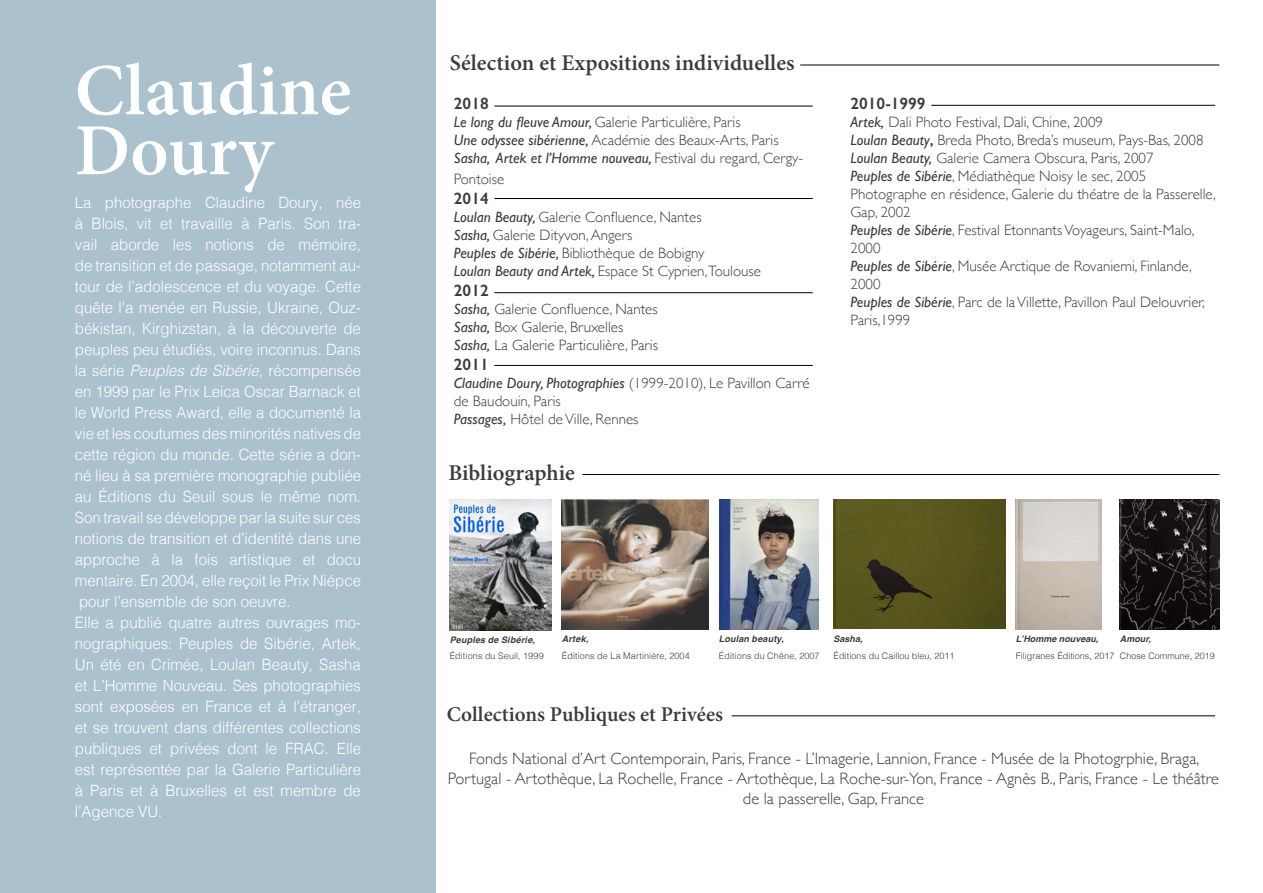
<style>
.page{position:relative;width:1263px;height:893px;background:#fff}
.page>*{position:absolute;margin:0;border:0;box-sizing:border-box;transform-origin:0 0}
.t1{font:600 73.5px/60px "Minion Pro";color:#fff}
.t2{font:600 22.5px "Minion Pro";color:#3c3c3b}
.t3{font:600 21px "Minion Pro";color:#3c3c3b}
.t4{font:300 16.5px/19.8px "Gill Sans";color:#3c3c3b;text-align:center}
.t5{font:600 16.5px "Gill Sans";color:#3c3c3b}
.t6{font:300 15.6px/21px "Helvetica";color:#fff;scale:.96 1}
.t7{font:300 15px/18px "Gill Sans";color:#3c3c3b}
.t8{font:300 9px/16.5px "Helvetica";letter-spacing:.005em;color:#3c3c3b}
.t9{font:italic 700 9px "Helvetica";letter-spacing:.02em;color:#3c3c3b}
.s1{font-weight:400;font-style:italic}
.s2{font-weight:600}
.s3{font-style:italic}
.s4{font-weight:700;font-style:italic}
.s5{font-weight:400}
</style>
<div class="page">
<div style="left:0;top:0;width:436px;height:893px;background:#acc1ce"></div>
<img style="left:450px;top:500px;width:102px;height:130px">
<img style="left:562px;top:500px;width:147px;height:130px">
<img style="left:719px;top:500px;width:99px;height:130px">
<hr style="left:800px;top:65px;width:419px;height:1px;background:#000">
<hr style="left:583px;top:474px;width:636px;height:1px;background:#000">
<hr style="left:494px;top:106px;width:319px;height:1px;background:#000">
<hr style="left:494px;top:198px;width:319px;height:1px;background:#000">
<hr style="left:931px;top:105px;width:284px;height:1px;background:#000">
<hr style="left:732px;top:715px;width:483px;height:1px;background:#000">
<hr style="left:494px;top:292px;width:319px;height:1px;background:#000">
<hr style="left:494px;top:365px;width:319px;height:1px;background:#000">
<img style="left:833px;top:499px;width:173px;height:129px">
<img style="left:1016px;top:499px;width:85px;height:130px">
<img style="left:1120px;top:499px;width:99px;height:131px">
<h1 class="t1" style="left:75px;top:60px;width:278px">Claudine<br>Doury</h1>
<h2 class="t2" style="left:450px;top:47px;width:346px">Sélection et Expositions individuelles</h2>
<p class="t5" style="left:454px;top:93px;width:36px">2018</p>
<p class="t7" style="left:454px;top:113px;width:351px"><span class="s1">Le long du fleuve Amour,</span> Galerie Particulière, Paris<br><span class="s1">Une odyssee sibérienne,</span> Académie des Beaux-Arts, Paris<br><span class="s1">Sasha, Artek et l’Homme nouveau,</span> Festival du regard, Cergy-</p>
<p class="t7" style="left:454px;top:170px;width:52px">Pontoise</p>
<p class="t5" style="left:454px;top:189px;width:36px">2014</p>
<p class="t7" style="left:454px;top:208px;width:308px"><span class="s1">Loulan Beauty,</span> Galerie Confluence, Nantes<br><span class="s1">Sasha,</span> Galerie Dityvon, Angers<br><span class="s1">Peuples de Sibérie,</span> Bibliothèque de Bobigny<br><span class="s1">Loulan Beauty and Artek,</span> Espace St Cyprien,Toulouse</p>
<p class="t5" style="left:454px;top:280px;width:36px">2012</p>
<p class="t7" style="left:454px;top:300px;width:206px"><span class="s1">Sasha,</span> Galerie Confluence, Nantes<br><span class="s1">Sasha,</span> Box Galerie, Bruxelles<br><span class="s1">Sasha,</span> La Galerie Particulière, Paris</p>
<p class="t5" style="left:454px;top:354px;width:36px">2011</p>
<p class="t7" style="left:454px;top:374px;width:357px"><span class="s1">Claudine Doury, Photographies</span> (1999-2010), Le Pavillon Carré de Baudouin, Paris<br><span class="s1">Passages,</span> Hôtel de Ville, Rennes</p>
<p class="t5" style="left:850px;top:93px;width:77px">2010-1999</p>
<p class="t7" style="left:850px;top:113px;width:367px"><span class="s1">Artek,</span> Dali Photo Festival, Dali, Chine, 2009<br><span class="s1">Loulan Beauty</span><span class="s2">,</span> Breda Photo, Breda’s museum, Pays-Bas, 2008<br><span class="s1">Loulan Beauty,</span> Galerie Camera Obscura, Paris, 2007<br><span class="s1">Peuples de Sibérie</span>, Médiathèque Noisy le sec, 2005<br>Photographe en résidence, Galerie du théatre de la Passerelle, Gap, 2002<br><span class="s1">Peuples de Sibérie</span>, Festival Etonnants Voyageurs, Saint-Malo, 2000<br><span class="s1">Peuples de Sibérie</span>, Musée Arctique de Rovaniemi, Finlande, 2000<br><span class="s1">Peuples de Sibérie</span>, Parc de la Villette, Pavillon Paul Delouvrier, Paris,1999</p>
<p class="t6" style="left:75px;top:194px;width:300px">La photographe Claudine Doury, née à Blois, vit et travaille à Paris. Son tra&shy;vail aborde les notions de mémoire, de transition et de passage, notamment au&shy;tour de l’adolescence et du voyage. Cette quête l’a menée en Russie, Ukraine, Ouz&shy;békistan, Kirghizstan, à la découverte de peuples peu étudiés, voire inconnus. Dans la série <span class="s3">Peuples de Sibérie</span>, récompensée en 1999 par le Prix Leica Oscar Barnack et le World Press Award, elle a documenté la vie et les coutumes des minorités natives de cette région du monde. Cette série a don&shy;né lieu à sa première monographie publiée au Éditions du Seuil sous le même nom.<br>Son travail se développe par la suite sur ces notions de transition et d’identité dans une approche à la fois artistique et docu mentaire. En 2004, elle reçoit le Prix Niépce pour l’ensemble de son oeuvre.<br>Elle a publié quatre autres ouvrages mo&shy;nographiques: Peuples de Sibérie, Artek, Un été en Crimée, Loulan Beauty, Sasha et L’Homme Nouveau. Ses photographies sont exposées en France et à l’étranger, et se trouvent dans différentes collections publiques et privées dont le FRAC. Elle est représentée par la Galerie Particulière à Paris et à Bruxelles et est membre de l’Agence VU.</p>
<h2 class="t2" style="left:449px;top:457px;width:128px">Bibliographie</h2>
<p class="t9" style="left:833px;top:635px;width:31px">Sasha,</p>
<p class="t8" style="left:833px;top:648px;width:122px">Éditions du Caillou bleu, 2011</p>
<p class="t9" style="left:450px;top:636px;width:87px">Peuples de Sibérie,</p>
<p class="t8" style="left:450px;top:648px;width:96px">Éditions du Seuil, 1999</p>
<p class="t8" style="left:1016px;top:632px;width:100px"><span class="s4">L’Homme nouveau,<br></span>Filigranes Éditions<span class="s5">,</span> 2017</p>
<p class="t8" style="left:1120px;top:632px;width:97px"><span class="s4">Amour,<br></span>Chose Commune<span class="s5">,</span> 2019</p>
<p class="t9" style="left:562px;top:635px;width:28px">Artek,</p>
<p class="t8" style="left:562px;top:648px;width:129px">Éditions de La Martinière, 2004</p>
<p class="t9" style="left:719px;top:635px;width:67px">Loulan beauty,</p>
<p class="t8" style="left:719px;top:648px;width:102px">Éditions du Chêne, 2007</p>
<h3 class="t3" style="left:447px;top:700px;width:278px">Collections Publiques et Privées</h3>
<p class="t4" style="left:448px;top:749px;width:773px">Fonds National d’Art Contemporain, Paris, France - L’Imagerie, Lannion, France - Musée de la Photogrphie, Braga,<br>Portugal - Artothèque, La Rochelle, France - Artothèque, La Roche-sur-Yon, France - Agnès B., Paris, France - Le théâtre de la passerelle, Gap, France</p>
</div>
